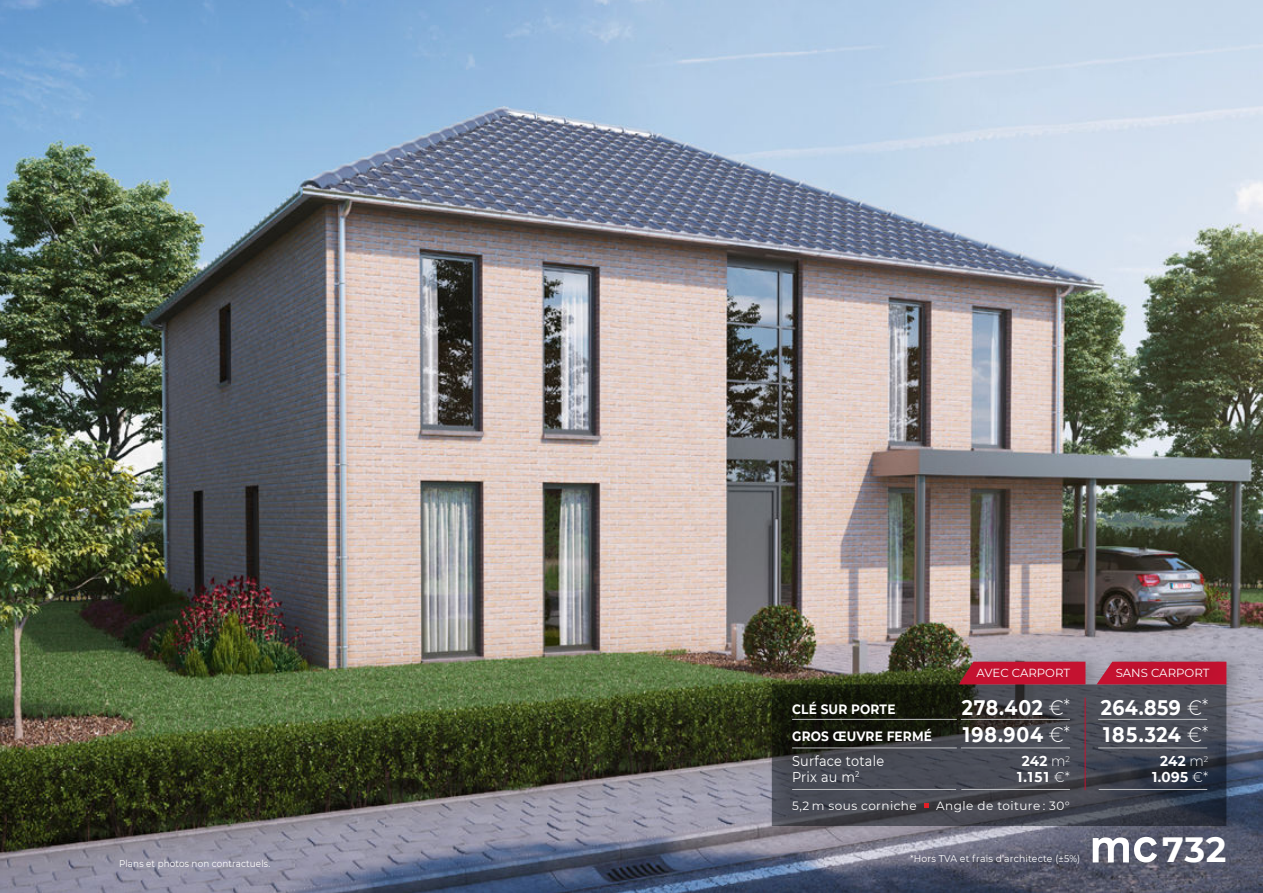
<style>
.page{position:relative;width:1263px;height:893px;background:#fff}
.page>*{position:absolute;margin:0;border:0;box-sizing:border-box;transform-origin:0 0}
.t1{font:700 34.95px "Montserrat";color:#fff}
.t2{font:700 21px/27px "Montserrat";letter-spacing:.035em;color:#fff;scale:.9 1}
.t3{font:700 14.25px/15.9px "Montserrat";letter-spacing:.025em;color:#fff;text-align:center;scale:.95 1}
.t4{font:14.25px/15.9px "Montserrat";letter-spacing:.02em;color:#fff;scale:.9 1}
.t5{font:700 13.5px/27px "Montserrat";letter-spacing:.015em;color:#fff;scale:.9 1}
.t6{font:12px "Montserrat";letter-spacing:.035em;color:#fff}
.t7{font:11.7px "Montserrat";color:#fff}
.t8{font:9.75px "Montserrat";letter-spacing:.015em;color:#fff;scale:.95 1}
.t9{font:9.75px "Montserrat";letter-spacing:.015em;color:#fff;scale:.9 1}
.s1{font-weight:300}
.s2{font-weight:300;font-size:18px}
</style>
<div class="page">
<img style="left:0;top:0;width:1263px;height:893px">
<svg style="left:1093px;top:840px;width:64px;height:22px"></svg>
<div style="left:766px;top:669px;width:483px;height:171px;background:#000;opacity:.16"></div>
<svg style="left:772px;top:684px;width:454px;height:142px;background:#393c41"></svg>
<hr style="left:792px;top:719px;width:165px;height:1px;background:#bcbec0">
<hr style="left:792px;top:748px;width:165px;height:1px;background:#bcbec0">
<hr style="left:792px;top:789px;width:164px;height:1px;background:#bcbec0">
<hr style="left:1085px;top:698px;width:1px;height:92px;background:#c41230">
<svg style="left:924px;top:803px;width:5px;height:5px"></svg>
<hr style="left:1098px;top:719px;width:109px;height:1px;background:#bcbec0">
<hr style="left:1098px;top:748px;width:109px;height:1px;background:#bcbec0">
<hr style="left:1099px;top:789px;width:108px;height:1px;background:#bcbec0">
<hr style="left:961px;top:719px;width:109px;height:1px;background:#bcbec0">
<hr style="left:961px;top:748px;width:109px;height:1px;background:#bcbec0">
<hr style="left:961px;top:789px;width:109px;height:1px;background:#bcbec0">
<div style="left:955px;top:647px;width:154px;height:53px;background:#000;opacity:.24"></div>
<div style="left:959px;top:662px;width:126px;height:22px;background:#c41230"></div>
<div style="left:1093px;top:647px;width:156px;height:51px;background:#000;opacity:.24"></div>
<svg style="left:1096px;top:662px;width:15px;height:22px"></svg>
<div style="left:1111px;top:653px;width:119px;height:39px;background:#000;opacity:.24"></div>
<p class="t5" style="left:792px;top:696px;width:157px">CLÉ SUR PORTE<br>GROS ŒUVRE FERMÉ</p>
<p class="t4" style="left:792px;top:754px;width:104px">Surface totale<br>Prix au m<sup>2</sup></p>
<p class="t7" style="left:976px;top:669px;width:95px">AVEC CARPORT</p>
<p class="t7" style="left:1116px;top:669px;width:95px">SANS CARPORT</p>
<p class="t2" style="left:962px;top:695px;width:122px">278.402 <span class="s1">€</span><span class="s2">*<br></span>198.904 <span class="s1">€</span><span class="s2">*</span></p>
<p class="t3" style="left:1017px;top:753px;width:57px">242 <span class="s1">m</span><sup>2<br></sup>1.151 <span class="s1">€*</span></p>
<p class="t2" style="left:1101px;top:695px;width:121px">264.859 <span class="s1">€</span><span class="s2">*<br></span>185.324 <span class="s1">€</span><span class="s2">*</span></p>
<p class="t3" style="left:1152px;top:753px;width:61px">242 <span class="s1">m</span><sup>2<br></sup>1.095 <span class="s1">€*</span></p>
<p class="t6" style="left:792px;top:797px;width:126px">5,2 m sous corniche</p>
<p class="t6" style="left:936px;top:797px;width:135px">Angle de toiture : 30°</p>
<p class="t9" style="left:119px;top:859px;width:169px">Plans et photos non contractuels.</p>
<p class="t8" style="left:910px;top:855px;width:181px">*Hors TVA et frais d’architecte (±5%)</p>
<h1 class="t1" style="left:1162px;top:825px;width:66px">732</h1>
</div>
